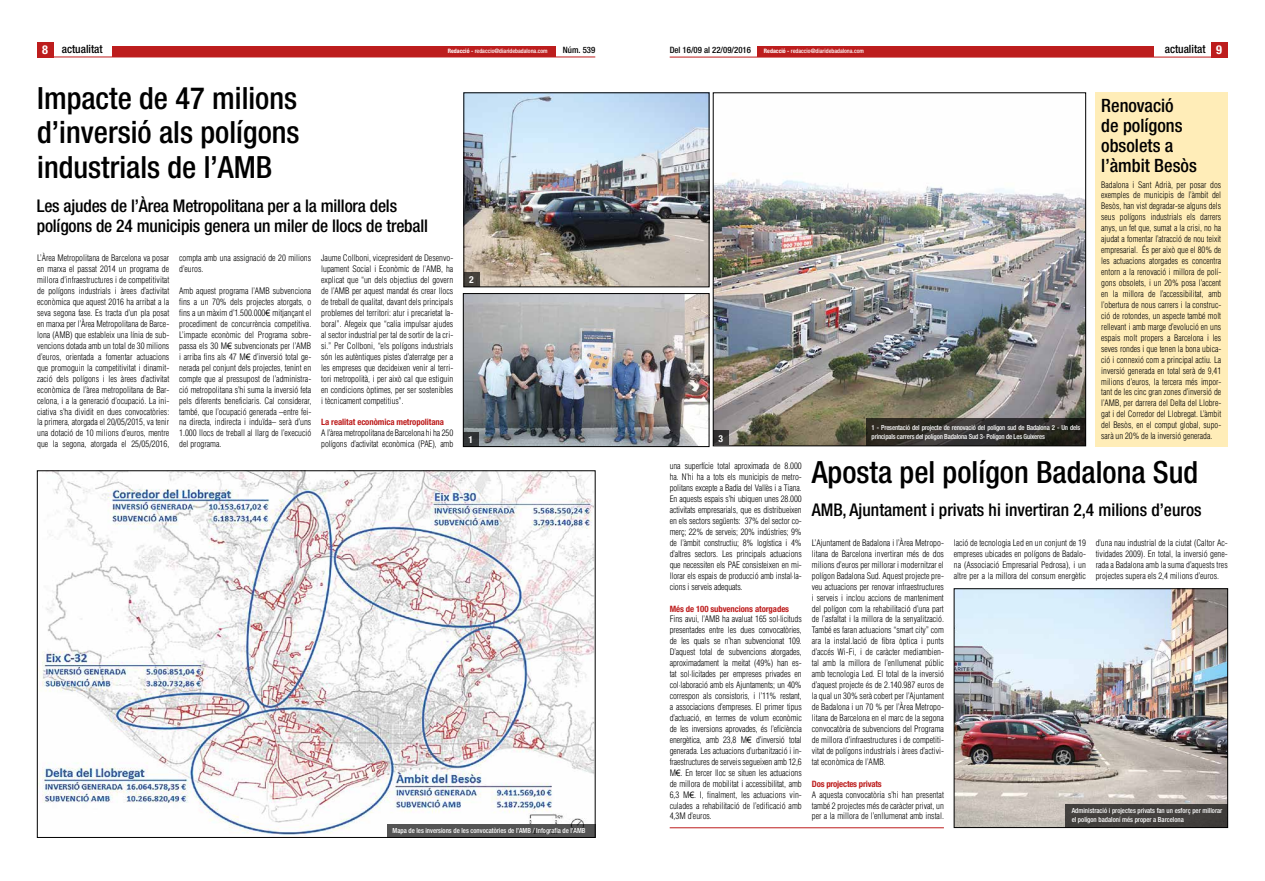
<style>
.page{position:relative;width:1265px;height:881px;background:#fff}
.page>*{position:absolute;margin:0;border:0;box-sizing:border-box;transform-origin:0 0}
.t1{font:500 condensed 30.62px/34.1px "Helvetica Neue";color:#000;text-align:justify}
.t2{font:500 condensed 18.38px/20.1px "Helvetica Neue";color:#000}
.t3{font:500 condensed 17.5px/20.1px "Helvetica Neue";letter-spacing:-.01em;color:#000}
.t4{font:700 condensed 12.25px "Helvetica Neue";color:#fff}
.t5{font:500 condensed 11.38px "Helvetica Neue";color:#000}
.t6{font:700 condensed 9.62px "Helvetica Neue";color:#fff}
.t7{font:300 condensed 8.75px/10.9px "Helvetica";color:#000;text-align:justify}
.t8{font:700 condensed 8.75px "Helvetica Neue";letter-spacing:-.01em;color:#bd1d1d}
.t9{font:500 condensed 8.75px "Helvetica Neue";color:#000}
.t10{font:500 condensed 7px/8.8px "Helvetica Neue";color:#fff;scale:.96 1}
.t11{font:500 condensed 7px/8.8px "Helvetica Neue";letter-spacing:-.02em;color:#fff;scale:.96 1}
.t12{font:500 condensed 6.04px "Helvetica Neue";color:#fff}
.s1{font-weight:700;font-size:12.25px;color:#fff}
.s2{font-weight:700}
.s3{font-family:"Arial";font-weight:400;font-stretch:normal}
</style>
<div class="page">
<div style="left:1211px;top:42px;width:17px;height:15px;background:#bd1d1d"></div>
<div style="left:37px;top:42px;width:17px;height:15px;background:#bd1d1d"></div>
<hr style="left:37px;top:57px;width:558px;height:1px;background:#bd1d1d">
<div style="left:112px;top:46px;width:443px;height:11px;background:#bd1d1d"></div>
<hr style="left:670px;top:57px;width:558px;height:1px;background:#bd1d1d">
<div style="left:757px;top:46px;width:397px;height:11px;background:#bd1d1d"></div>
<img style="left:715px;top:173px;width:369px;height:271px">
<img style="left:466px;top:95px;width:241px;height:190px">
<img style="left:465px;top:295px;width:242px;height:149px">
<div style="left:463px;top:293px;width:246px;height:153px;border:1px solid #000"></div>
<svg style="left:867px;top:418px;width:219px;height:28px;background:#2d2b27"></svg>
<svg style="left:713px;top:430px;width:16px;height:15px"></svg>
<div style="left:464px;top:272px;width:16px;height:15px;background:#46413c"></div>
<div style="left:463px;top:432px;width:16px;height:14px;background:#323537"></div>
<div style="left:1096px;top:93px;width:132px;height:353px;background:#ffedb8"></div>
<img style="left:40px;top:472px;width:553px;height:363px">
<img style="left:956px;top:590px;width:270px;height:235px">
<div style="left:954px;top:588px;width:274px;height:239px;border:1px solid #000"></div>
<div style="left:387px;top:823px;width:208px;height:14px;background:#545454"></div>
<div style="left:1065px;top:804px;width:163px;height:23px;background:#43403d"></div>
<hr style="left:670px;top:827px;width:274px;height:1px;background:#bd1d1d">
<h3 class="t5" style="left:42px;top:42px;width:62px"><span class="s1">8</span> actualitat</h3>
<p class="t12" style="left:448px;top:48px;width:102px"><span class="s2">Redacció -</span> redaccio@diaridebadalona.com</p>
<p class="t9" style="left:563px;top:45px;width:34px">Núm. 539</p>
<p class="t9" style="left:670px;top:45px;width:83px">Del 16/09 al 22/09/2016</p>
<p class="t12" style="left:764px;top:48px;width:102px"><span class="s2">Redacció -</span> redaccio@diaridebadalona.com</p>
<h3 class="t4" style="left:1216px;top:42px;width:7px">9</h3>
<h3 class="t5" style="left:1165px;top:42px;width:42px">actualitat</h3>
<h1 class="t1" style="left:37px;top:81px;width:264px">Impacte de 47 milions d’inversió als polígons industrials de l’AMB</h1>
<h3 class="t3" style="left:37px;top:195px;width:393px">Les ajudes de l’Àrea Metropolitana per a la millora dels polígons de 24 municipis genera un miler de llocs de treball</h3>
<p class="t7" style="left:179px;top:252px;width:134px">compta amb una assignació de 20 milions d’euros.</p>
<p class="t7" style="left:179px;top:285px;width:134px">Amb aquest programa l’AMB subvenciona fins a un 70% dels projectes atorgats, o fins a un màxim d’1.500.000<span class="s3">€</span> mitjançant el procediment de concurrència competitiva.<br>L’impacte econòmic del Programa sobre&shy;passa els 30 M<span class="s3">€</span> subvencionats per l’AMB i arriba fins als 47 M<span class="s3">€</span> d’inversió total ge&shy;nerada pel conjunt dels projectes, tenint en compte que al pressupost de l’administra&shy;ció metropolitana s’hi suma la inversió feta pels diferents beneficiaris. Cal considerar, també, que l’ocupació generada –entre fei&shy;na directa, indirecta i induïda– serà d’uns 1.000 llocs de treball al llarg de l’execució del programa.</p>
<p class="t7" style="left:37px;top:252px;width:134px">L’Àrea Metropolitana de Barcelona va posar en marxa el passat 2014 un programa de millora d’infraestructures i de competitivitat de polígons industrials i àrees d’activitat econòmica que aquest 2016 ha arribat a la seva segona fase. Es tracta d’un pla posat en marxa per l’Àrea Metropolitana de Barce&shy;lona (AMB) que estableix una línia de sub&shy;vencions dotada amb un total de 30 milions d’euros, orientada a fomentar actuacions que promoguin la competitivitat i dinamit&shy;zació dels polígons i les àrees d’activitat econòmica de l’àrea metropolitana de Bar&shy;celona, i a la generació d’ocupació. La ini&shy;ciativa s’ha dividit en dues convocatòries: la primera, atorgada el 20/05/2015, va tenir una dotació de 10 milions d’euros, mentre que la segona, atorgada el 25/05/2016,</p>
<p class="t7" style="left:321px;top:252px;width:134px">Jaume Collboni, vicepresident de Desenvo&shy;lupament Social i Econòmic de l’AMB, ha explicat que “un dels objectius del govern de l’AMB per aquest mandat és crear llocs de treball de qualitat, davant dels principals problemes del territori: atur i precarietat la&shy;boral”. Afegeix que “calia impulsar ajudes al sector industrial per tal de sortir de la cri&shy;si.” Per Collboni, “els polígons industrials són les autèntiques pistes d’aterratge per a les empreses que decideixen venir al terri&shy;tori metropolità, i per això cal que estiguin en condicions òptimes, per ser sostenibles i tècnicament competitius”.</p>
<p class="t8" style="left:321px;top:417px;width:124px">La realitat econòmica metropolitana</p>
<p class="t7" style="left:321px;top:427px;width:134px">A l’àrea metropolitana de Barcelona hi ha 250 polígons d’activitat econòmica (PAE), amb</p>
<p class="t6" style="left:469px;top:274px;width:6px">2</p>
<p class="t6" style="left:469px;top:434px;width:6px">1</p>
<p class="t6" style="left:719px;top:432px;width:6px">3</p>
<p class="t7" style="left:670px;top:460px;width:134px">una superfície total aproximada de 8.000 ha. N’hi ha a tots els municipis de metro&shy;politans excepte a Badia del Vallès i a Tiana.<br>En aquests espais s’hi ubiquen unes 28.000 activitats empresarials, que es distribueixen en els sectors següents: 37% del sector co&shy;merç; 22% de serveis; 20% indústries; 9% de l’àmbit constructiu; 8% logística i 4% d’altres sectors. Les principals actuacions que necessiten els PAE consisteixen en mi&shy;llorar els espais de producció amb instal·la&shy;cions i serveis adequats.</p>
<p class="t8" style="left:670px;top:603px;width:121px">Més de 100 subvencions atorgades</p>
<p class="t7" style="left:670px;top:613px;width:134px">Fins avui, l’AMB ha avaluat 165 sol·licituds presentades entre les dues convocatòries, de les quals se n’han subvencionat 109.<br>D’aquest total de subvencions atorgades, aproximadament la meitat (49%) han es&shy;tat sol·licitades per empreses privades en col·laboració amb els Ajuntaments; un 40% correspon als consistoris, i l’11% restant, a associacions d’empreses. El primer tipus d’actuació, en termes de volum econòmic de les inversions aprovades, és l’eficiència energètica, amb 23,8 M<span class="s3">€</span> d’inversió total generada. Les actuacions d’urbanització i in&shy;fraestructures de serveis segueixen amb 12,6<br>M<span class="s3">€</span>. En tercer lloc se situen les actuacions de millora de mobilitat i accessibilitat, amb 6,3 M<span class="s3">€</span>. I, finalment, les actuacions vin&shy;culades a rehabilitació de l’edificació amb 4,3M d’euros.</p>
<p class="t10" style="left:393px;top:826px;width:203px">Mapa de les inversions de les convocatòries de l’AMB / Infografia de l’AMB</p>
<p class="t11" style="left:872px;top:423px;width:219px">1 - Presentació del projecte de renovació del polígon sud de Badalona 2 - Un dels principals carrers del polígon Badalona Sud 3- Polígon de Les Guixeres</p>
<h2 class="t2" style="left:1101px;top:95px;width:97px">Renovació<br>de polígons obsolets a l’àmbit Besòs</h2>
<p class="t7" style="left:1101px;top:179px;width:121px">Badalona i Sant Adrià, per posar dos exemples de municipis de l’àmbit del Besòs, han vist degradar-se alguns dels seus polígons industrials els darrers anys, un fet que, sumat a la crisi, no ha ajudat a fomentar l’atracció de nou teixit empresarial. És per això que el 80% de les actuacions atorgades es concentra entorn a la renovació i millora de polí&shy;gons obsolets, i un 20% posa l’accent en la millora de l’accessibilitat, amb l’obertura de nous carrers i la construc&shy;ció de rotondes, un aspecte també molt rellevant i amb marge d’evolució en uns espais molt propers a Barcelona i les seves rondes i que tenen la bona ubica&shy;ció i connexió com a principal actiu. La inversió generada en total serà de 9,41 milions d’euros, la tercera més impor&shy;tant de les cinc gran zones d’inversió de l’AMB, per darrera del Delta del Llobre&shy;gat i del Corredor del Llobregat. L’àmbit del Besòs, en el comput global, supo&shy;sarà un 20% de la inversió generada.</p>
<h1 class="t1" style="left:812px;top:455px;width:388px">Aposta pel polígon Badalona Sud</h1>
<h3 class="t3" style="left:812px;top:500px;width:391px">AMB, Ajuntament i privats hi invertiran 2,4 milions d’euros</h3>
<p class="t7" style="left:812px;top:537px;width:134px">L’Ajuntament de Badalona i l’Àrea Metropo&shy;litana de Barcelona invertiran més de dos milions d’euros per millorar i modernitzar el polígon Badalona Sud. Aquest projecte pre&shy;veu actuacions per renovar infraestructures i serveis i inclou accions de manteniment del polígon com la rehabilitació d’una part de l’asfaltat i la millora de la senyalització.<br>També es faran actuacions “smart city” com ara la instal.lació de fibra òptica i punts d’accés Wi-Fi, i de caràcter mediambien&shy;tal amb la millora de l’enllumenat públic amb tecnologia Led. El total de la inversió d’aquest projecte és de 2.140.987 euros de la qual un 30% serà cobert per l’Ajuntament de Badalona i un 70 % per l’Àrea Metropo&shy;litana de Barcelona en el marc de la segona convocatòria de subvencions del Programa de millora d’infraestructures i de competiti&shy;vitat de polígons industrials i àrees d’activi&shy;tat econòmica de l’AMB.</p>
<p class="t8" style="left:812px;top:778px;width:71px">Dos projectes privats</p>
<p class="t7" style="left:812px;top:788px;width:134px">A aquesta convocatòria s’hi han presentat també 2 projectes més de caràcter privat, un per a la millora de l’enllumenat amb instal.</p>
<p class="t7" style="left:1096px;top:537px;width:134px">d’una nau industrial de la ciutat (Caltor Ac&shy;tividades 2009). En total, la inversió gene&shy;rada a Badalona amb la suma d’aquests tres projectes supera els 2,4 milions d’euros.</p>
<p class="t7" style="left:954px;top:537px;width:134px">lació de tecnologia Led en un conjunt de 19 empreses ubicades en polígons de Badalo&shy;na (Associació Empresarial Pedrosa), i un altre per a la millora del consum energètic</p>
<p class="t10" style="left:1072px;top:806px;width:158px">Administració i projectes privats fan un esforç per millorar el polígon badaloní més proper a Barcelona</p>
</div>
